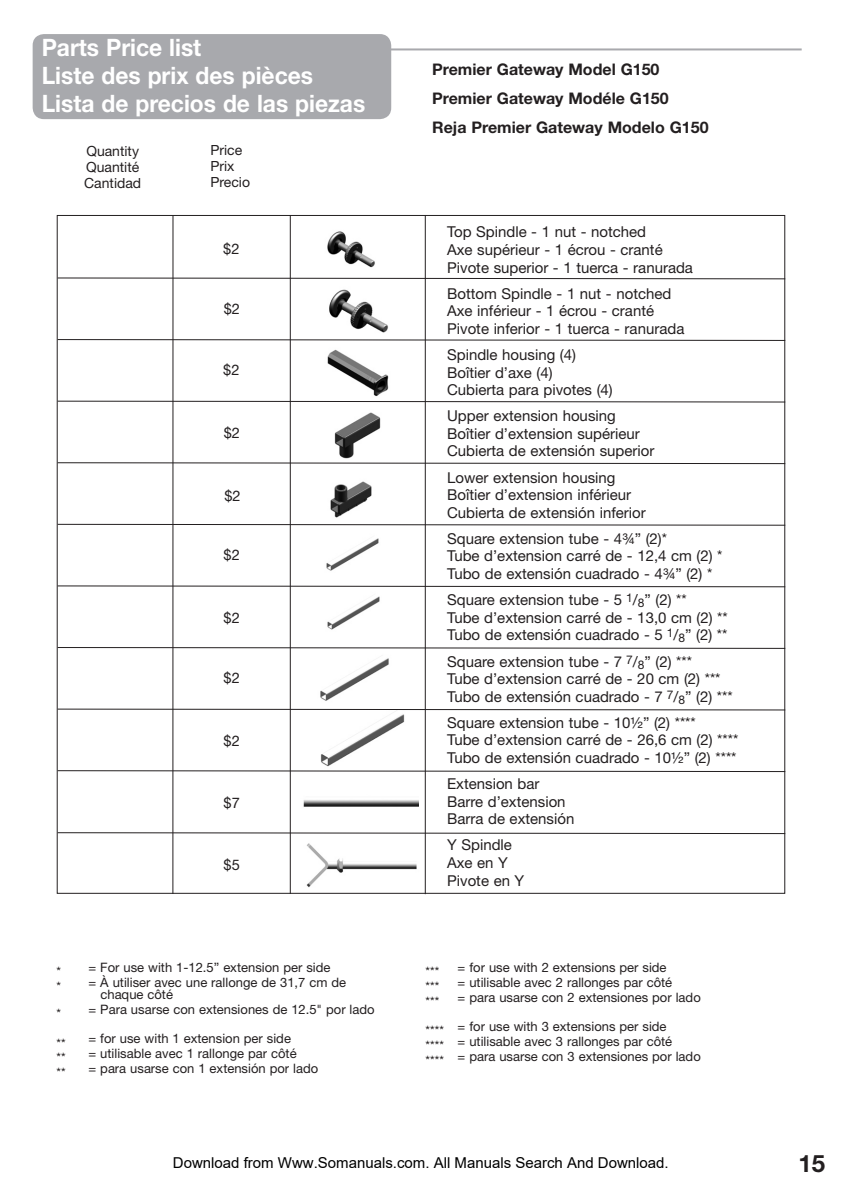
<style>
.page{position:relative;width:842px;height:1191px;background:#fff}
.page>*{position:absolute;margin:0;border:0;box-sizing:border-box;transform-origin:0 0}
.t1{font:700 24px/28px "Helvetica Neue";color:#fff;scale:.95 1}
.t2{font:700 24px "Helvetica Neue";color:#231f20}
.t3{font:700 16px/29.4px "Helvetica Neue";color:#231f20}
.t4{font:15px/17.6px "Helvetica Neue";color:#231f20}
.t5{font:15px "Arial";color:#000}
.t6{font:14.6px "Helvetica Neue";color:#231f20}
.t7{font:14px/16px "Helvetica Neue";color:#231f20}
.t8{font:13px/14.8px "Helvetica Neue";color:#231f20}
</style>
<div class="page">
<img style="left:320px;top:714px;width:85px;height:53px">
<img style="left:334px;top:412px;width:47px;height:47px">
<img style="left:327px;top:596px;width:53px;height:34px">
<img style="left:320px;top:658px;width:69px;height:43px">
<img style="left:303px;top:800px;width:116px;height:7px">
<img style="left:306px;top:843px;width:111px;height:45px">
<img style="left:327px;top:231px;width:48px;height:37px">
<img style="left:327px;top:349px;width:62px;height:47px">
<img style="left:330px;top:481px;width:42px;height:37px">
<div style="left:33px;top:34px;width:358px;height:85px;background:#a8a9ad;border-radius:11px"></div>
<hr style="left:161px;top:48px;width:641px;height:2px;background:#a8a9ad">
<svg style="left:57px;top:277px;width:729px;height:3px"></svg>
<svg style="left:57px;top:338px;width:729px;height:3px"></svg>
<svg style="left:57px;top:400px;width:729px;height:3px"></svg>
<svg style="left:57px;top:462px;width:729px;height:2px"></svg>
<svg style="left:57px;top:523px;width:729px;height:3px"></svg>
<svg style="left:57px;top:585px;width:729px;height:3px"></svg>
<svg style="left:57px;top:646px;width:729px;height:3px"></svg>
<svg style="left:57px;top:708px;width:729px;height:3px"></svg>
<svg style="left:57px;top:769px;width:729px;height:3px"></svg>
<hr style="left:425px;top:215px;width:1px;height:679px;background:#231f20">
<hr style="left:290px;top:215px;width:1px;height:679px;background:#231f20">
<hr style="left:172px;top:216px;width:1px;height:678px;background:#231f20">
<img style="left:329px;top:289px;width:59px;height:44px">
<svg style="left:57px;top:831px;width:729px;height:3px"></svg>
<img style="left:326px;top:538px;width:53px;height:33px">
<h1 class="t1" style="left:42px;top:33px;width:342px">Parts Price list<br>Liste des prix des pièces<br>Lista de precios de las piezas</h1>
<p class="t7" style="left:84px;top:142px;width:59px">Quantity<br>Quantité<br>Cantidad</p>
<p class="t7" style="left:210px;top:142px;width:41px">Price<br>Prix<br>Precio</p>
<p class="t6" style="left:223px;top:240px;width:18px">$2</p>
<p class="t6" style="left:224px;top:300px;width:18px">$2</p>
<p class="t6" style="left:223px;top:361px;width:18px">$2</p>
<p class="t6" style="left:224px;top:424px;width:18px">$2</p>
<p class="t6" style="left:224px;top:487px;width:18px">$2</p>
<p class="t6" style="left:224px;top:546px;width:18px">$2</p>
<p class="t6" style="left:224px;top:609px;width:18px">$2</p>
<p class="t6" style="left:224px;top:668px;width:18px">$2</p>
<p class="t6" style="left:224px;top:732px;width:18px">$2</p>
<p class="t6" style="left:224px;top:794px;width:18px">$7</p>
<p class="t6" style="left:224px;top:856px;width:18px">$5</p>
<p class="t8" style="left:57px;top:959px;width:291px">* = For use with 1-12.5” extension per side<br>* = À utiliser avec une rallonge de 31,7 cm de</p>
<p class="t8" style="left:57px;top:986px;width:320px;text-indent:44px">chaque côté<br>* = Para usarse con extensiones de 12.5" por lado</p>
<p class="t8" style="left:57px;top:1035px;width:11px">**</p>
<p class="t8" style="left:89px;top:1031px;width:204px">= for use with 1 extension per side</p>
<p class="t8" style="left:57px;top:1050px;width:11px">**</p>
<p class="t8" style="left:89px;top:1046px;width:210px">= utilisable avec 1 rallonge par côté</p>
<p class="t8" style="left:57px;top:1065px;width:11px">**</p>
<p class="t8" style="left:89px;top:1060px;width:231px">= para usarse con 1 extensión por lado</p>
<p class="t3" style="left:432px;top:54px;width:278px">Premier Gateway Model G150<br>Premier Gateway Modéle G150<br>Reja Premier Gateway Modelo G150</p>
<p class="t4" style="left:447px;top:223px;width:247px">Top Spindle - 1 nut - notched<br>Axe supérieur - 1 écrou - cranté<br>Pivote superior - 1 tuerca - ranurada</p>
<p class="t4" style="left:447px;top:284px;width:239px">Bottom Spindle - 1 nut - notched<br>Axe inférieur - 1 écrou - cranté<br>Pivote inferior - 1 tuerca - ranurada</p>
<p class="t4" style="left:447px;top:345px;width:167px">Spindle housing (4)<br>Boîtier d’axe (4)<br>Cubierta para pivotes (4)</p>
<p class="t4" style="left:447px;top:407px;width:209px">Upper extension housing<br>Boîtier d’extension supérieur<br>Cubierta de extensión superior</p>
<p class="t4" style="left:447px;top:468px;width:200px">Lower extension housing<br>Boîtier d’extension inférieur<br>Cubierta de extensión inferior</p>
<p class="t4" style="left:447px;top:529px;width:277px">Square extension tube - 4¾” (2)*<br>Tube d’extension carré de - 12,4 cm (2) *<br>Tubo de extensión cuadrado - 4¾” (2) *</p>
<p class="t4" style="left:447px;top:591px;width:282px">Square extension tube - 5 <sup>1</sup>/<sub>8</sub>” (2) **<br>Tube d’extension carré de - 13,0 cm (2) **<br>Tubo de extensión cuadrado - 5 <sup>1</sup>/<sub>8</sub>” (2) **</p>
<p class="t4" style="left:447px;top:652px;width:287px">Square extension tube - 7 <sup>7</sup>/<sub>8</sub>” (2) ***<br>Tube d’extension carré de - 20 cm (2) ***<br>Tubo de extensión cuadrado - 7 <sup>7</sup>/<sub>8</sub>” (2) ***</p>
<p class="t4" style="left:447px;top:713px;width:293px">Square extension tube - 10½” (2) ****<br>Tube d’extension carré de - 26,6 cm (2) ****<br>Tubo de extensión cuadrado - 10½” (2) ****</p>
<p class="t4" style="left:447px;top:775px;width:129px">Extension bar<br>Barre d’extension<br>Barra de extensión</p>
<p class="t4" style="left:447px;top:836px;width:79px">Y Spindle<br>Axe en Y<br>Pivote en Y</p>
<p class="t8" style="left:426px;top:964px;width:15px">***</p>
<p class="t8" style="left:458px;top:959px;width:210px">= for use with 2 extensions per side</p>
<p class="t8" style="left:426px;top:978px;width:15px">***</p>
<p class="t8" style="left:458px;top:974px;width:216px">= utilisable avec 2 rallonges par côté</p>
<p class="t8" style="left:426px;top:993px;width:15px">***</p>
<p class="t8" style="left:458px;top:989px;width:245px">= para usarse con 2 extensiones por lado</p>
<p class="t8" style="left:426px;top:1019px;width:277px">**** = for use with 3 extensions per side<br>**** = utilisable avec 3 rallonges par côté<br>**** = para usarse con 3 extensiones por lado</p>
<p class="t5" style="left:173px;top:1154px;width:497px">Download from Www.Somanuals.com. All Manuals Search And Download.</p>
<h1 class="t2" style="left:799px;top:1148px;width:28px">15</h1>
</div>
